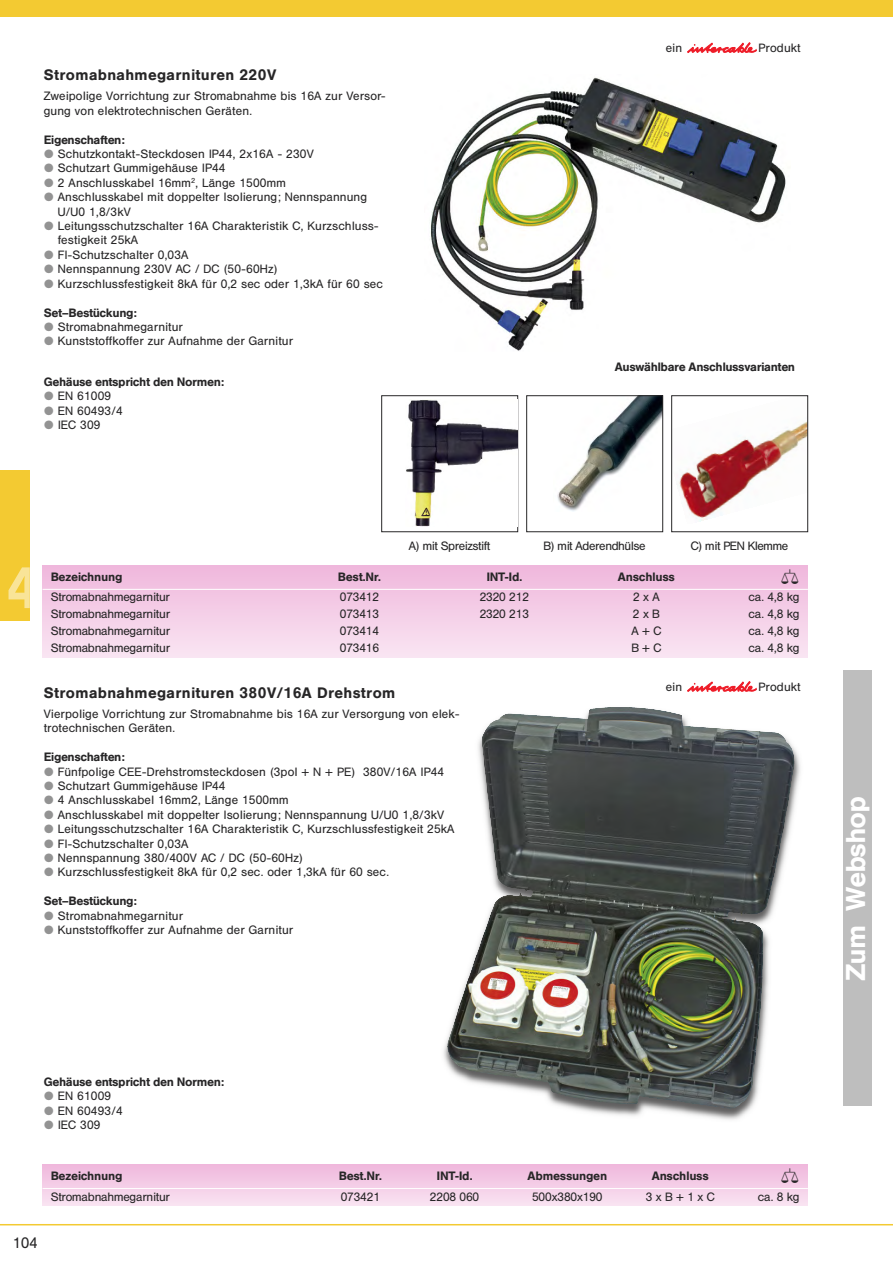
<style>
.page{position:relative;width:893px;height:1263px;background:#fff}
.page>*{position:absolute;margin:0;border:0;box-sizing:border-box;transform-origin:0 0}
.t1{font:27px "Hel Med";color:#fff}
.t2{font:24px "Geo Reg";color:#272627}
.t3{font:15px "Hel Med";letter-spacing:.045em;color:#272627}
.t4{font:15px "Hel Reg";color:#272627}
.t5{font:12px/14.4px "Hel Reg";letter-spacing:.04em;color:#272627}
.t6{font:12px "Hel Med";color:#272627}
.t7{font:12px "Hel Reg";letter-spacing:.015em;color:#272627}
.t8{font:12px "Hel Reg";color:#272627}
.s1{font-family:"Zapf Din Itc L";color:#939393}
</style>
<div class="page">
<img style="left:443px;top:707px;width:357px;height:413px">
<img style="left:447px;top:892px;width:76px;height:154px">
<div style="left:381px;top:395px;width:137px;height:137px;border:1px solid #272627"></div>
<img style="left:406px;top:399px;width:111px;height:127px">
<img style="left:557px;top:397px;width:104px;height:114px">
<div style="left:526px;top:395px;width:137px;height:137px;border:1px solid #272627"></div>
<svg style="left:687px;top:43px;width:69px;height:10px"></svg>
<svg style="left:687px;top:681px;width:69px;height:11px"></svg>
<div style="left:43px;top:566px;width:765px;height:92px;background:linear-gradient(to bottom,#efb7dc,#f9e5f2)"></div>
<hr style="left:43px;top:589px;width:765px;height:1px;background:#fff">
<img style="left:430px;top:77px;width:356px;height:274px">
<img style="left:678px;top:422px;width:128px;height:100px">
<div style="left:671px;top:395px;width:137px;height:137px;border:1px solid #272627"></div>
<div style="left:43px;top:1165px;width:765px;height:41px;background:linear-gradient(to bottom,#efb8dd,#f9e4f2)"></div>
<hr style="left:43px;top:1188px;width:765px;height:1px;background:#fff">
<div style="left:0;top:0;width:893px;height:17px;background:#f3ca32"></div>
<hr style="left:0;top:1224px;width:893px;height:1px;background:#f3ca32">
<div style="left:0;top:470px;width:30px;height:151px;background:#f3ca32"></div>
<svg style="left:9px;top:567px;width:21px;height:41px"></svg>
<div style="left:844px;top:670px;width:28px;height:436px;background:#bebebe"></div>
<p class="t3" style="left:44px;top:70px;width:234px">Stromabnahmegarnituren 220V</p>
<p class="t5" style="left:44px;top:90px;width:343px">Zweipolige Vorrichtung zur Stromabnahme bis 16A zur Versor&shy;gung von elektrotechnischen Geräten.</p>
<p class="t6" style="left:44px;top:135px;width:82px">Eigenschaften:</p>
<p class="t5" style="left:44px;top:148px;width:271px"><span class="s1">●</span> Schutzkontakt-Steckdosen IP44, 2x16A - 230V</p>
<p class="t5" style="left:44px;top:162px;width:183px"><span class="s1">●</span> Schutzart Gummigehäuse IP44</p>
<p class="t5" style="left:44px;top:176px;width:243px"><span class="s1">●</span> 2 Anschlusskabel 16mm<sup>2</sup>, Länge 1500mm</p>
<p class="t5" style="left:58px;top:191px;width:311px;text-indent:-14px"><span class="s1">●</span> Anschlusskabel mit doppelter Isolierung; Nennspannung<br>U/U0 1,8/3kV</p>
<p class="t5" style="left:58px;top:220px;width:322px;text-indent:-14px"><span class="s1">●</span> Leitungsschutzschalter 16A Charakteristik C, Kurzschluss&shy;festigkeit 25kA</p>
<p class="t5" style="left:44px;top:248px;width:146px"><span class="s1">●</span> FI-Schutzschalter 0,03A</p>
<p class="t5" style="left:44px;top:263px;width:235px"><span class="s1">●</span> Nennspannung 230V AC / DC (50-60Hz)</p>
<p class="t5" style="left:44px;top:277px;width:340px"><span class="s1">●</span> Kurzschlussfestigkeit 8kA für 0,2 sec oder 1,3kA für 60 sec</p>
<p class="t6" style="left:44px;top:308px;width:94px">Set–Bestückung:</p>
<p class="t5" style="left:44px;top:320px;width:140px"><span class="s1">●</span> Stromabnahmegarnitur</p>
<p class="t5" style="left:44px;top:335px;width:251px"><span class="s1">●</span> Kunststoffkoffer zur Aufnahme der Garnitur</p>
<p class="t6" style="left:44px;top:377px;width:182px">Gehäuse entspricht den Normen:</p>
<p class="t5" style="left:44px;top:390px;width:69px"><span class="s1">●</span> EN 61009</p>
<p class="t5" style="left:44px;top:404px;width:80px"><span class="s1">●</span> EN 60493/4</p>
<p class="t5" style="left:44px;top:419px;width:58px"><span class="s1">●</span> IEC 309</p>
<p class="t5" style="left:666px;top:42px;width:18px">ein</p>
<p class="t5" style="left:759px;top:42px;width:43px">Produkt</p>
<p class="t6" style="left:615px;top:363px;width:182px">Auswählbare Anschlussvarianten</p>
<p class="t8" style="left:409px;top:542px;width:83px">A) mit Spreizstift</p>
<p class="t8" style="left:544px;top:542px;width:103px">B) mit Aderendhülse</p>
<p class="t8" style="left:691px;top:542px;width:99px">C) mit PEN Klemme</p>
<p class="t6" style="left:51px;top:572px;width:73px">Bezeichnung</p>
<p class="t6" style="left:338px;top:572px;width:44px">Best.Nr.</p>
<p class="t6" style="left:487px;top:572px;width:37px">INT-Id.</p>
<p class="t6" style="left:618px;top:572px;width:58px">Anschluss</p>
<p class="t2" style="left:781px;top:562px;width:20px">q</p>
<p class="t7" style="left:51px;top:593px;width:120px">Stromabnahmegarnitur</p>
<p class="t5" style="left:340px;top:591px;width:40px">073412</p>
<p class="t5" style="left:480px;top:591px;width:50px">2320 212</p>
<p class="t5" style="left:633px;top:591px;width:28px">2xA</p>
<p class="t5" style="left:749px;top:591px;width:52px">ca. 4,8 kg</p>
<p class="t7" style="left:51px;top:610px;width:120px">Stromabnahmegarnitur</p>
<p class="t5" style="left:340px;top:608px;width:40px">073413</p>
<p class="t5" style="left:480px;top:608px;width:50px">2320 213</p>
<p class="t5" style="left:633px;top:608px;width:28px">2xB</p>
<p class="t5" style="left:749px;top:608px;width:52px">ca. 4,8 kg</p>
<p class="t7" style="left:51px;top:627px;width:120px">Stromabnahmegarnitur</p>
<p class="t5" style="left:340px;top:625px;width:40px">073414</p>
<p class="t5" style="left:632px;top:625px;width:31px">A+C</p>
<p class="t5" style="left:749px;top:625px;width:52px">ca. 4,8 kg</p>
<p class="t7" style="left:51px;top:644px;width:120px">Stromabnahmegarnitur</p>
<p class="t5" style="left:340px;top:642px;width:40px">073416</p>
<p class="t5" style="left:632px;top:642px;width:31px">B+C</p>
<p class="t5" style="left:749px;top:642px;width:52px">ca. 4,8 kg</p>
<p class="t3" style="left:44px;top:687px;width:353px">Stromabnahmegarnituren 380V/16A Drehstrom</p>
<p class="t5" style="left:44px;top:708px;width:417px">Vierpolige Vorrichtung zur Stromabnahme bis 16A zur Versorgung von elek&shy;trotechnischen Geräten.</p>
<p class="t6" style="left:44px;top:753px;width:82px">Eigenschaften:</p>
<p class="t5" style="left:44px;top:765px;width:402px"><span class="s1">●</span> Fünfpolige CEE-Drehstromsteckdosen (3pol + N + PE) 380V/16A IP44</p>
<p class="t5" style="left:44px;top:780px;width:183px"><span class="s1">●</span> Schutzart Gummigehäuse IP44</p>
<p class="t5" style="left:44px;top:794px;width:246px"><span class="s1">●</span> 4 Anschlusskabel 16mm2, Länge 1500mm</p>
<p class="t5" style="left:44px;top:808px;width:402px"><span class="s1">●</span> Anschlusskabel mit doppelter Isolierung; Nennspannung U/U0 1,8/3kV</p>
<p class="t5" style="left:44px;top:823px;width:412px"><span class="s1">●</span> Leitungsschutzschalter 16A Charakteristik C, Kurzschlussfestigkeit 25kA</p>
<p class="t5" style="left:44px;top:837px;width:146px"><span class="s1">●</span> FI-Schutzschalter 0,03A</p>
<p class="t5" style="left:44px;top:852px;width:260px"><span class="s1">●</span> Nennspannung 380/400V AC / DC (50-60Hz)</p>
<p class="t5" style="left:44px;top:866px;width:347px"><span class="s1">●</span> Kurzschlussfestigkeit 8kA für 0,2 sec. oder 1,3kA für 60 sec.</p>
<p class="t6" style="left:44px;top:897px;width:94px">Set–Bestückung:</p>
<p class="t5" style="left:44px;top:909px;width:141px"><span class="s1">●</span> Stromabnahmegarnitur</p>
<p class="t5" style="left:44px;top:924px;width:251px"><span class="s1">●</span> Kunststoffkoffer zur Aufnahme der Garnitur</p>
<p class="t6" style="left:44px;top:1077px;width:182px">Gehäuse entspricht den Normen:</p>
<p class="t5" style="left:44px;top:1090px;width:69px"><span class="s1">●</span> EN 61009</p>
<p class="t5" style="left:44px;top:1104px;width:80px"><span class="s1">●</span> EN 60493/4</p>
<p class="t5" style="left:44px;top:1118px;width:58px"><span class="s1">●</span> IEC 309</p>
<p class="t5" style="left:666px;top:681px;width:18px">ein</p>
<p class="t5" style="left:759px;top:681px;width:43px">Produkt</p>
<p class="t4" style="left:13px;top:1237px;width:26px">104</p>
<p class="t6" style="left:51px;top:1171px;width:73px">Bezeichnung</p>
<p class="t6" style="left:339px;top:1171px;width:44px">Best.Nr.</p>
<p class="t6" style="left:437px;top:1171px;width:37px">INT-Id.</p>
<p class="t6" style="left:528px;top:1171px;width:81px">Abmessungen</p>
<p class="t6" style="left:652px;top:1171px;width:58px">Anschluss</p>
<p class="t2" style="left:781px;top:1161px;width:20px">q</p>
<p class="t7" style="left:51px;top:1192px;width:120px">Stromabnahmegarnitur</p>
<p class="t5" style="left:341px;top:1190px;width:40px">073421</p>
<p class="t5" style="left:430px;top:1190px;width:50px">2208 060</p>
<p class="t7" style="left:532px;top:1192px;width:72px">500x380x190</p>
<p class="t5" style="left:646px;top:1190px;width:70px">3xB+1xC</p>
<p class="t5" style="left:758px;top:1190px;width:43px">ca. 8 kg</p>
<p class="t1" style="left:846px;top:980px;width:186px;rotate:-90deg">Zum Webshop</p>
</div>
